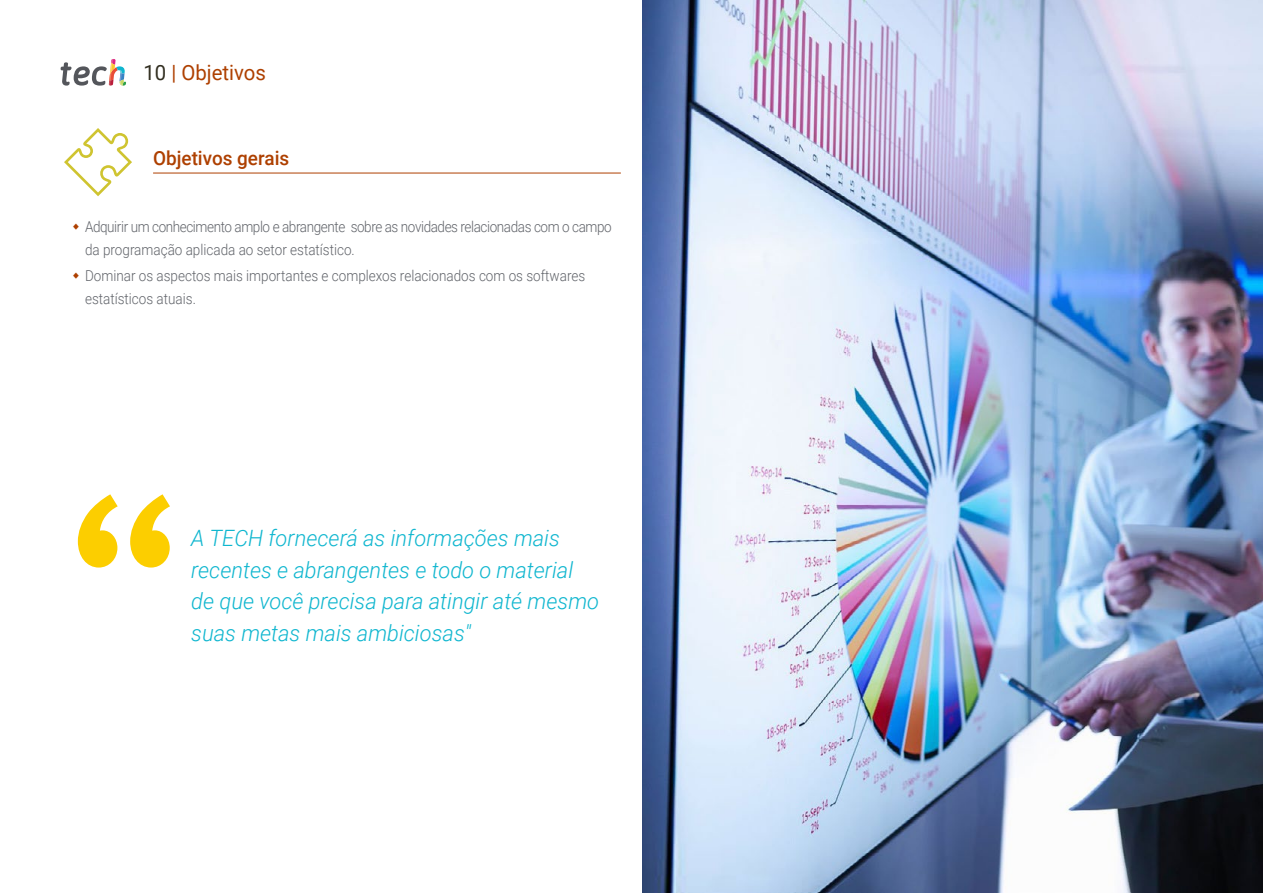
<style>
.page{position:relative;width:1263px;height:893px;background:#fff}
.page>*{position:absolute;margin:0;border:0;box-sizing:border-box;transform-origin:0 0}
.t1{font:italic 300 22.5px/31.5px "Roboto";color:#0fb6cf}
.t2{font:21px "Roboto";color:#ae4000}
.t3{font:500 19.5px "Roboto";color:#ae4000}
.t4{font:300 15px/22.5px "Roboto";letter-spacing:-.03em;color:#61646a;scale:.9 1}
.t5{font:300 15px/22.5px "Roboto";color:#61646a;scale:.9 1}
.s1{color:#312e20}
</style>
<div class="page">
<hr style="left:153px;top:173px;width:468px;height:1px;background:#ae4000">
<svg style="left:64px;top:128px;width:68px;height:68px"></svg>
<svg style="left:61px;top:59px;width:65px;height:27px"></svg>
<svg style="left:78px;top:494px;width:92px;height:74px"></svg>
<img style="left:642px;top:0;width:621px;height:893px">
<p class="t2" style="left:144px;top:57px;width:124px"><span class="s1">10</span> | Objetivos</p>
<p class="t3" style="left:153px;top:144px;width:138px">Objetivos gerais</p>
<p class="t4" style="left:85px;top:215px;width:587px">Adquirir um conhecimento amplo e abrangente sobre as novidades relacionadas com o campo da programação aplicada ao setor estatístico.</p>
<p class="t5" style="left:85px;top:264px;width:557px">Dominar os aspectos mais importantes e complexos relacionados com os softwares estatísticos atuais.</p>
<p class="t1" style="left:191px;top:522px;width:409px">A TECH fornecerá as informações mais recentes e abrangentes e todo o material de que você precisa para atingir até mesmo suas metas mais ambiciosas"</p>
</div>
